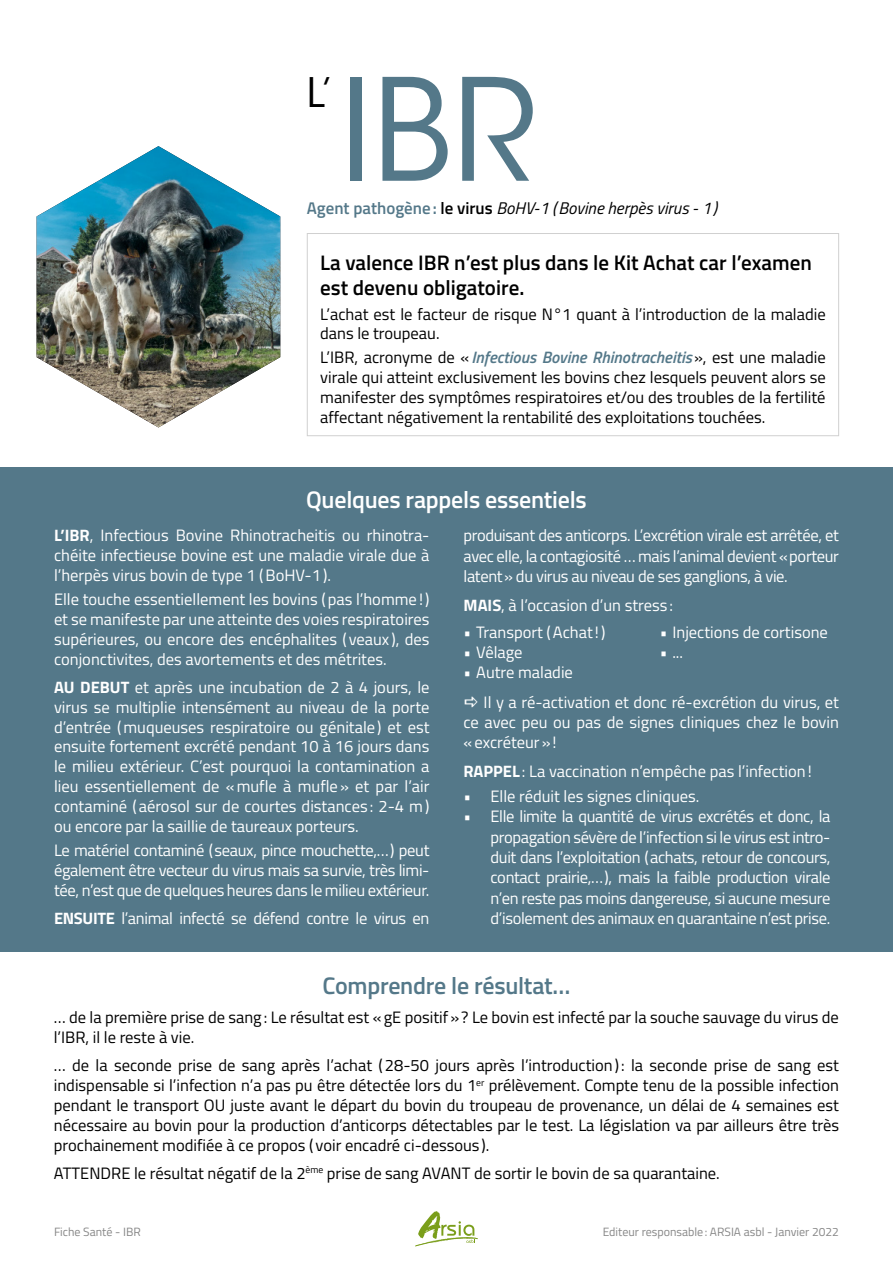
<style>
.page{position:relative;width:893px;height:1263px;background:#fff}
.page>*{position:absolute;margin:0;border:0;box-sizing:border-box;transform-origin:0 0}
.t1{font:140.4px "ITC Avant Garde Std";color:#547889}
.t2{font:40.5px "ITC Avant Garde Std";color:#000}
.t3{font:600 24px "Titillium Web";letter-spacing:-.01em;color:#fff}
.t4{font:600 24px "Titillium Web";letter-spacing:-.01em;color:#547889}
.t5{font:600 21px/25.2px "Titillium Web";color:#000}
.t6{font:italic 16.95px "Titillium Web";color:#000}
.t7{font:16.5px/19.8px "Titillium Web";color:#fff;text-align:justify}
.t8{font:16.5px/19.8px "Titillium Web";color:#000}
.t9{font:16.5px "Titillium Web";letter-spacing:-.02em;color:#fff}
.t10{font:12px "Titillium Web";color:#878787}
.s1{font-weight:600;font-style:normal;color:#547889}
.s2{font-weight:600;font-style:normal}
.s3{font-weight:600;font-style:italic;color:#547889}
.s4{font-weight:700}
</style>
<div class="page">
<svg style="left:415px;top:1211px;width:63px;height:36px"></svg>
<div style="left:0;top:467px;width:893px;height:484px;background:#547889"></div>
<div style="left:307px;top:233px;width:532px;height:203px;border:1px solid #d0d0d0"></div>
<img style="left:37px;top:146px;width:243px;height:281px">
<h2 class="t2" style="left:307px;top:68px;width:28px">L’</h2>
<h1 class="t1" style="left:340px;top:45px;width:197px">IBR</h1>
<p class="t6" style="left:307px;top:195px;width:412px"><span class="s1">Agent pathogène:</span> <span class="s2">le virus</span> BoHV-1 (Bovine herpès virus - 1)</p>
<p class="t5" style="left:320px;top:249px;width:493px">La valence IBR n’est plus dans le Kit Achat car l’examen est devenu obligatoire.</p>
<p class="t8" style="left:320px;top:303px;width:507px">L’achat est le facteur de risque N°1 quant à l’introduction de la maladie dans le troupeau.</p>
<p class="t8" style="left:320px;top:347px;width:507px;text-align:justify">L’IBR, acronyme de «<span class="s3">Infectious Bovine Rhinotracheitis</span>», est une maladie virale qui atteint exclusivement les bovins chez lesquels peuvent alors se manifester des symptômes respiratoires et/ou des troubles de la fertilité affectant négativement la rentabilité des exploitations touchées.</p>
<h3 class="t3" style="left:306px;top:482px;width:282px">Quelques rappels essentiels</h3>
<p class="t7" style="left:54px;top:525px;width:377px"><span class="s4">L’IBR</span>, Infectious Bovine Rhinotracheitis ou rhinotra&shy;chéite infectieuse bovine est une maladie virale due à l’herpès virus bovin de type 1 (BoHV-1).</p>
<p class="t7" style="left:54px;top:589px;width:377px">Elle touche essentiellement les bovins (pas l’homme!) et se manifeste par une atteinte des voies respiratoires supérieures, ou encore des encéphalites ( veaux ), des conjonctivites, des avortements et des métrites.</p>
<p class="t7" style="left:54px;top:676px;width:377px"><span class="s4">AU DEBUT</span> et après une incubation de 2 à 4 jours, le virus se multiplie intensément au niveau de la porte d’entrée (muqueuses respiratoire ou génitale) et est ensuite fortement excrété pendant 10 à 16 jours dans le milieu extérieur. C’est pourquoi la contamination a lieu essentiellement de «mufle à mufle» et par l’air contaminé (aérosol sur de courtes distances : 2-4 m) ou encore par la saillie de taureaux porteurs.</p>
<p class="t7" style="left:54px;top:839px;width:377px">Le matériel contaminé (seaux, pince mouchette,…) peut également être vecteur du virus mais sa survie, très limi&shy;tée, n’est que de quelques heures dans le milieu extérieur.</p>
<p class="t9" style="left:54px;top:906px;width:377px"><span class="s4">ENSUITE</span> l’animal infecté se défend contre le virus en</p>
<p class="t7" style="left:463px;top:525px;width:377px;line-height:20.4px">produisant des anticorps. L’excrétion virale est arrêtée, et avec elle, la contagiosité … mais l’animal devient «porteur latent» du virus au niveau de ses ganglions, à vie.</p>
<p class="t7" style="left:463px;top:594px;width:211px"><span class="s4">MAIS</span>, à l’occasion d’un stress :</p>
<p class="t7" style="left:463px;top:622px;width:143px">• Transport (Achat!)</p>
<p class="t7" style="left:463px;top:641px;width:61px">• Vêlage</p>
<p class="t7" style="left:463px;top:661px;width:111px">• Autre maladie</p>
<p class="t7" style="left:660px;top:622px;width:170px">• Injections de cortisone</p>
<p class="t7" style="left:660px;top:641px;width:25px">• ...</p>
<p class="t7" style="left:463px;top:691px;width:377px;line-height:20.4px;text-indent:20px">Il y a ré-activation et donc ré-excrétion du virus, et ce avec peu ou pas de signes cliniques chez le bovin «excréteur»!</p>
<p class="t7" style="left:463px;top:761px;width:350px"><span class="s4">RAPPEL</span> : La vaccination n’empêche pas l’infection!</p>
<p class="t7" style="left:463px;top:785px;width:237px">• Elle réduit les signes cliniques.</p>
<p class="t7" style="left:490px;top:805px;width:341px;line-height:20.4px;text-indent:-27px">• Elle limite la quantité de virus excrétés et donc, la propagation sévère de l’infection si le virus est intro&shy;duit dans l’exploitation (achats, retour de concours, contact prairie,…), mais la faible production virale n’en reste pas moins dangereuse, si aucune mesure d’isolement des animaux en quarantaine n’est prise.</p>
<h3 class="t4" style="left:322px;top:968px;width:250px">Comprendre le résultat…</h3>
<p class="t8" style="left:54px;top:1007px;width:787px">… de la première prise de sang: Le résultat est «gE positif»? Le bovin est infecté par la souche sauvage du virus de l’IBR, il le reste à vie.</p>
<p class="t8" style="left:54px;top:1055px;width:787px;text-align:justify">… de la seconde prise de sang après l’achat (28-50 jours après l’introduction): la seconde prise de sang est indispensable si l’infection n’a pas pu être détectée lors du 1<sup>er</sup> prélèvement. Compte tenu de la possible infection pendant le transport OU juste avant le départ du bovin du troupeau de provenance, un délai de 4 semaines est nécessaire au bovin pour la production d’anticorps détectables par le test. La législation va par ailleurs être très prochainement modifiée à ce propos ( voir encadré ci-dessous ).</p>
<p class="t8" style="left:54px;top:1162px;width:667px">ATTENDRE le résultat négatif de la 2<sup>ème</sup> prise de sang AVANT de sortir le bovin de sa quarantaine.</p>
<p class="t10" style="left:54px;top:1222px;width:88px">Fiche Santé - IBR</p>
<p class="t10" style="left:603px;top:1222px;width:238px">Editeur responsable: ARSIA asbl - Janvier 2022</p>
</div>
